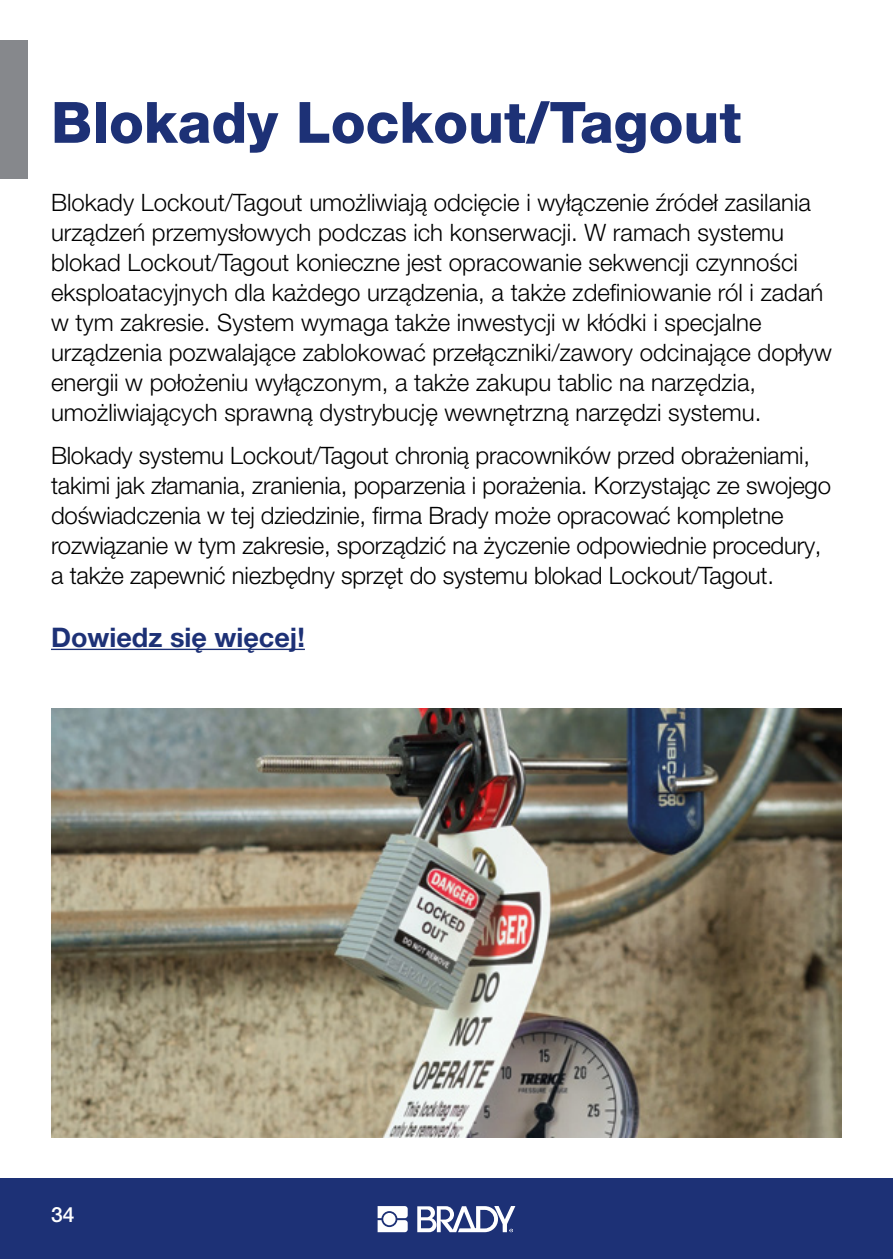
<style>
.page{position:relative;width:893px;height:1259px;background:#fff}
.page>*{position:absolute;margin:0;border:0;box-sizing:border-box;transform-origin:0 0}
.t1{font:800 57px "Helvetica Neue LT Pro";color:#1d3176}
.t2{font:700 27px "Helvetica Neue LT Pro";color:#1d3176}
.t3{font:300 24px/30px "Helvetica Neue LT Pro";color:#000}
.t4{font:500 21px "Helvetica Neue LT Pro";color:#fff}
</style>
<div class="page">
<div style="left:0;top:1178px;width:893px;height:81px;background:#1d3176"></div>
<svg style="left:378px;top:1206px;width:30px;height:26px"></svg>
<svg style="left:417px;top:1206px;width:98px;height:26px"></svg>
<div style="left:0;top:40px;width:27px;height:138px;background:#86888c"></div>
<img style="left:51px;top:708px;width:791px;height:429px">
<hr style="left:51px;top:648px;width:254px;height:2px;background:#1d3176">
<h1 class="t1" style="left:51px;top:89px;width:692px">Blokady Lockout/Tagout</h1>
<p class="t3" style="left:51px;top:187px;width:782px">Blokady Lockout/Tagout umożliwiają odcięcie i wyłączenie źródeł zasilania urządzeń przemysłowych podczas ich konserwacji. W ramach systemu blokad Lockout/Tagout konieczne jest opracowanie sekwencji czynności eksploatacyjnych dla każdego urządzenia, a także zdefiniowanie ról i zadań w tym zakresie. System wymaga także inwestycji w kłódki i specjalne urządzenia pozwalające zablokować przełączniki/zawory odcinające dopływ energii w położeniu wyłączonym, a także zakupu tablic na narzędzia, umożliwiających sprawną dystrybucję wewnętrzną narzędzi systemu.</p>
<p class="t3" style="left:51px;top:440px;width:781px">Blokady systemu Lockout/Tagout chronią pracowników przed obrażeniami, takimi jak złamania, zranienia, poparzenia i porażenia. Korzystając ze swojego doświadczenia w tej dziedzinie, firma Brady może opracować kompletne rozwiązanie w tym zakresie, sporządzić na życzenie odpowiednie procedury, a także zapewnić niezbędny sprzęt do systemu blokad Lockout/Tagout.</p>
<p class="t2" style="left:51px;top:620px;width:255px">Dowiedz się więcej!</p>
<p class="t4" style="left:51px;top:1201px;width:25px">34</p>
</div>
